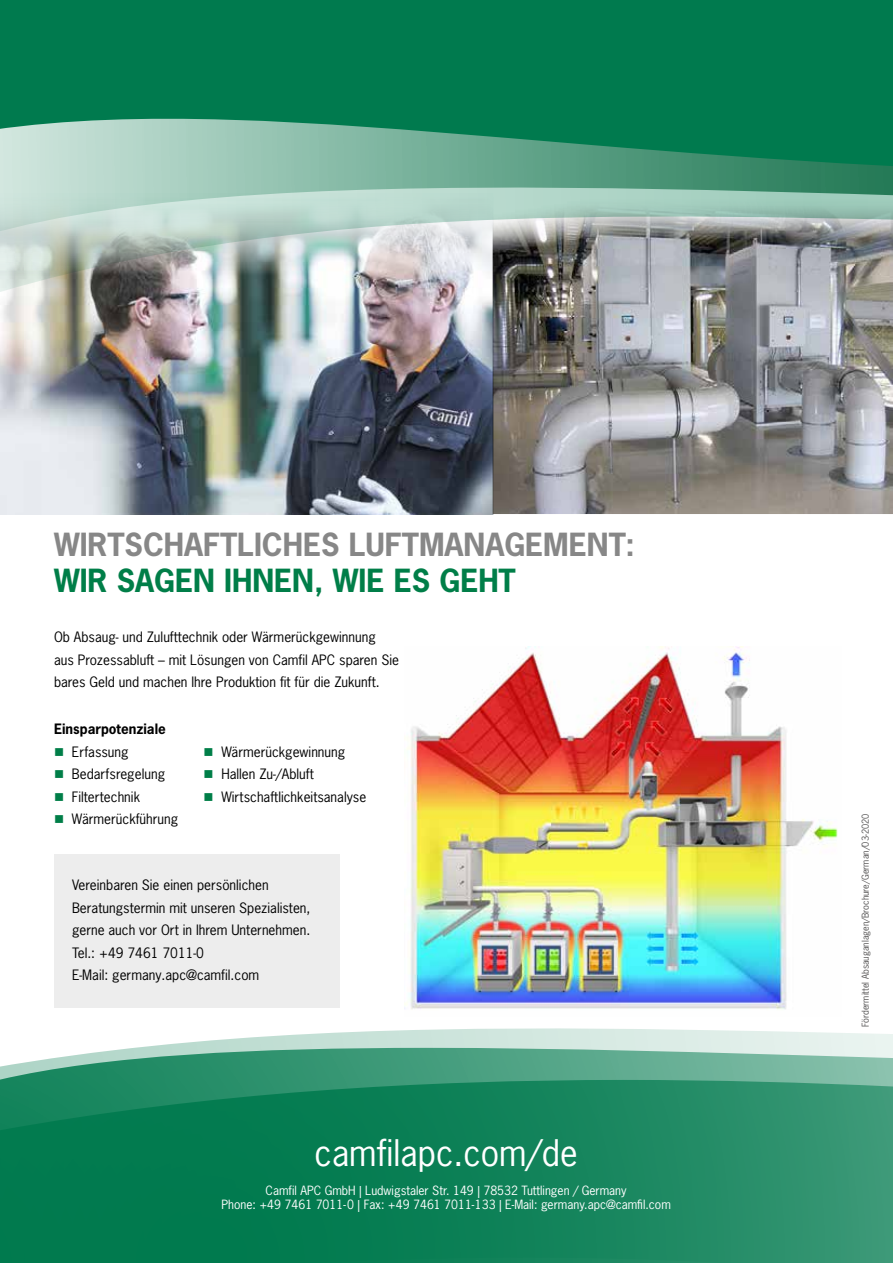
<style>
.page{position:relative;width:893px;height:1263px;background:#fff}
.page>*{position:absolute;margin:0;border:0;box-sizing:border-box;transform-origin:0 0}
.t1{font:34.5px "News Gothic Std";color:#fff}
.t2{font:700 30px "News Gothic Std";color:#878787}
.t3{font:700 30px "News Gothic Std";color:#007e48}
.t4{font:13.5px/22.4px "News Gothic Std";color:#000}
.t5{font:700 13.5px "News Gothic Std";color:#000}
.t6{font:12px/14.4px "News Gothic Std";color:#fff;text-align:center}
.t7{font:9px "News Gothic Std";color:#555454}
.s1{color:#007e48}
</style>
<div class="page">
<svg style="left:134px;top:922px;width:759px;height:126px"></svg>
<svg style="left:0;top:1048px;width:893px;height:32px;background:#66ae94"></svg>
<svg style="left:0;top:1080px;width:893px;height:183px;background:#14845c"></svg>
<svg style="left:0;top:0;width:893px;height:197px;background:#258b66"></svg>
<img style="left:404px;top:646px;width:437px;height:371px">
<div style="left:54px;top:855px;width:285px;height:153px;background:#ededed"></div>
<img style="left:493px;top:197px;width:400px;height:317px">
<img style="left:0;top:186px;width:493px;height:328px">
<h2 class="t2" style="left:54px;top:525px;width:582px">WIRTSCHAFTLICHES LUFTMANAGEMENT:</h2>
<h2 class="t3" style="left:54px;top:561px;width:463px">WIR SAGEN IHNEN, WIE ES GEHT</h2>
<p class="t4" style="left:54px;top:625px;width:346px">Ob Absaug- und Zulufttechnik oder Wärmerückgewinnung aus Prozessabluft – mit Lösungen von Camfil APC sparen Sie bares Geld und machen Ihre Produktion fit für die Zukunft.</p>
<p class="t5" style="left:54px;top:720px;width:113px">Einsparpotenziale</p>
<p class="t4" style="left:54px;top:740px;width:76px"><span class="s1">■</span> Erfassung</p>
<p class="t4" style="left:54px;top:763px;width:113px"><span class="s1">■</span> Bedarfsregelung</p>
<p class="t4" style="left:54px;top:785px;width:88px"><span class="s1">■</span> Filtertechnik</p>
<p class="t4" style="left:54px;top:808px;width:126px"><span class="s1">■</span> Wärmerückführung</p>
<p class="t4" style="left:203px;top:740px;width:143px"><span class="s1">■</span> Wärmerückgewinnung</p>
<p class="t4" style="left:203px;top:763px;width:112px"><span class="s1">■</span> Hallen Zu-/Abluft</p>
<p class="t4" style="left:203px;top:785px;width:164px"><span class="s1">■</span> Wirtschaftlichkeitsanalyse</p>
<p class="t4" style="left:72px;top:874px;width:240px">Vereinbaren Sie einen persönlichen Beratungstermin mit unseren Spezialisten, gerne auch vor Ort in Ihrem Unternehmen.<br>Tel.: +49 7461 7011-0<br>E-Mail: germany.apc@camfil.com</p>
<h1 class="t1" style="left:315px;top:1131px;width:265px">camfilapc.com/de</h1>
<p class="t6" style="left:221px;top:1183px;width:451px">Camfil APC GmbH | Ludwigstaler Str. 149 | 78532 Tuttlingen / Germany<br>Phone: +49 7461 7011-0 | Fax: +49 7461 7011-133 | E-Mail: germany.apc@camfil.com</p>
<p class="t7" style="left:860px;top:1027px;width:215px;rotate:-90deg">Fördermittel Absauganlagen/Brochure/German/03-2020</p>
</div>
